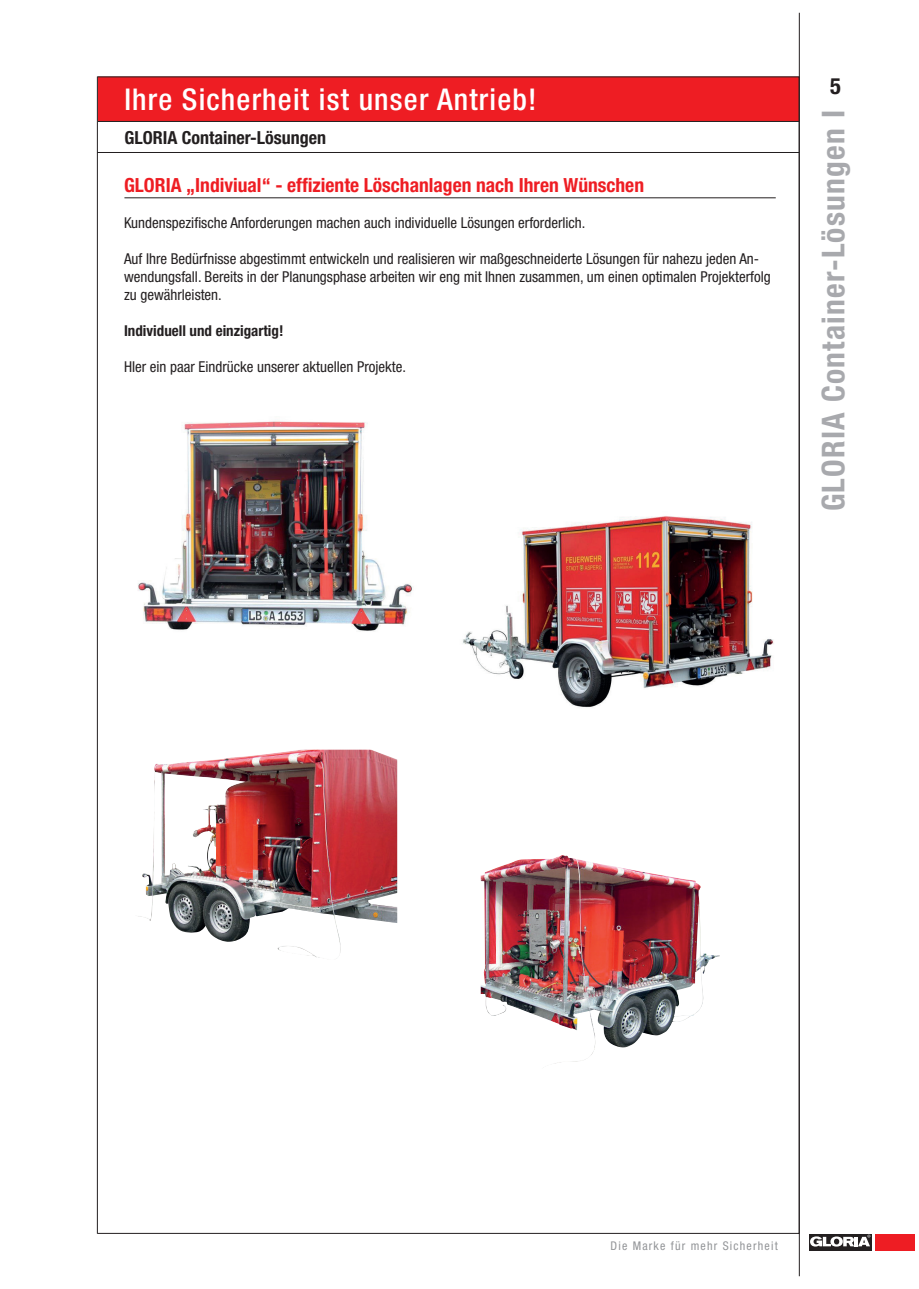
<style>
.page{position:relative;width:919px;height:1289px;background:#fff}
.page>*{position:absolute;margin:0;border:0;box-sizing:border-box;transform-origin:0 0}
.t1{font:700 condensed 31.5px "Helvetica Neue";letter-spacing:.04em;color:#a8a9ad}
.t2{font:500 condensed 30px "Helvetica Neue";letter-spacing:.04em;color:#fff}
.t3{font:700 condensed 22.5px "Helvetica Neue";color:#231f20}
.t4{font:700 condensed 19.5px "Helvetica Neue";color:#ee1d23}
.t5{font:700 condensed 18px "Helvetica Neue";color:#231f20}
.t6{font:condensed 15px/18px "Helvetica Neue";color:#231f20}
.t7{font:700 condensed 15px "Helvetica Neue";color:#231f20}
.t8{font:condensed 12px "Helvetica Neue";letter-spacing:.1em;color:#939598}
</style>
<div class="page">
<div style="left:98px;top:77px;width:701px;height:44px;background:#ee1d23"></div>
<hr style="left:799px;top:13px;width:1px;height:1263px;background:#231f20">
<div style="left:875px;top:1233px;width:39px;height:17px;background:#ee1d23"></div>
<div style="left:808px;top:1233px;width:63px;height:17px;background:linear-gradient(to right,#231f20,#231f20)"></div>
<svg style="left:810px;top:1234px;width:60px;height:12px"></svg>
<hr style="left:98px;top:121px;width:701px;height:1px;background:#231f20">
<hr style="left:97px;top:152px;width:702px;height:1px;background:#231f20">
<img style="left:138px;top:421px;width:274px;height:210px">
<hr style="left:124px;top:197px;width:651px;height:1px;background:#231f20">
<img style="left:463px;top:516px;width:311px;height:192px">
<img style="left:138px;top:749px;width:259px;height:209px">
<img style="left:480px;top:856px;width:230px;height:208px">
<h2 class="t2" style="left:124px;top:82px;width:413px">Ihre Sicherheit ist unser Antrieb!</h2>
<p class="t5" style="left:124px;top:126px;width:203px">GLORIA Container-Lösungen</p>
<h3 class="t4" style="left:124px;top:173px;width:521px">GLORIA „Indiviual“ - effiziente Löschanlagen nach Ihren Wünschen</h3>
<p class="t6" style="left:124px;top:214px;width:463px">Kundenspezifische Anforderungen machen auch individuelle Lösungen erforderlich.</p>
<p class="t6" style="left:124px;top:250px;width:648px">Auf Ihre Bedürfnisse abgestimmt entwickeln und realisieren wir maßgeschneiderte Lösungen für nahezu jeden An&shy;wendungsfall. Bereits in der Planungsphase arbeiten wir eng mit Ihnen zusammen, um einen optimalen Projekterfolg zu gewährleisten.</p>
<p class="t7" style="left:124px;top:322px;width:161px">Individuell und einzigartig!</p>
<p class="t6" style="left:124px;top:358px;width:283px">HIer ein paar Eindrücke unserer aktuellen Projekte.</p>
<h3 class="t3" style="left:830px;top:72px;width:12px">5</h3>
<h1 class="t1" style="left:814px;top:511px;width:403px;rotate:-90deg">GLORIA Container-Lösungen I</h1>
<p class="t8" style="left:610px;top:1239px;width:169px">Die Marke für mehr Sicherheit</p>
</div>
